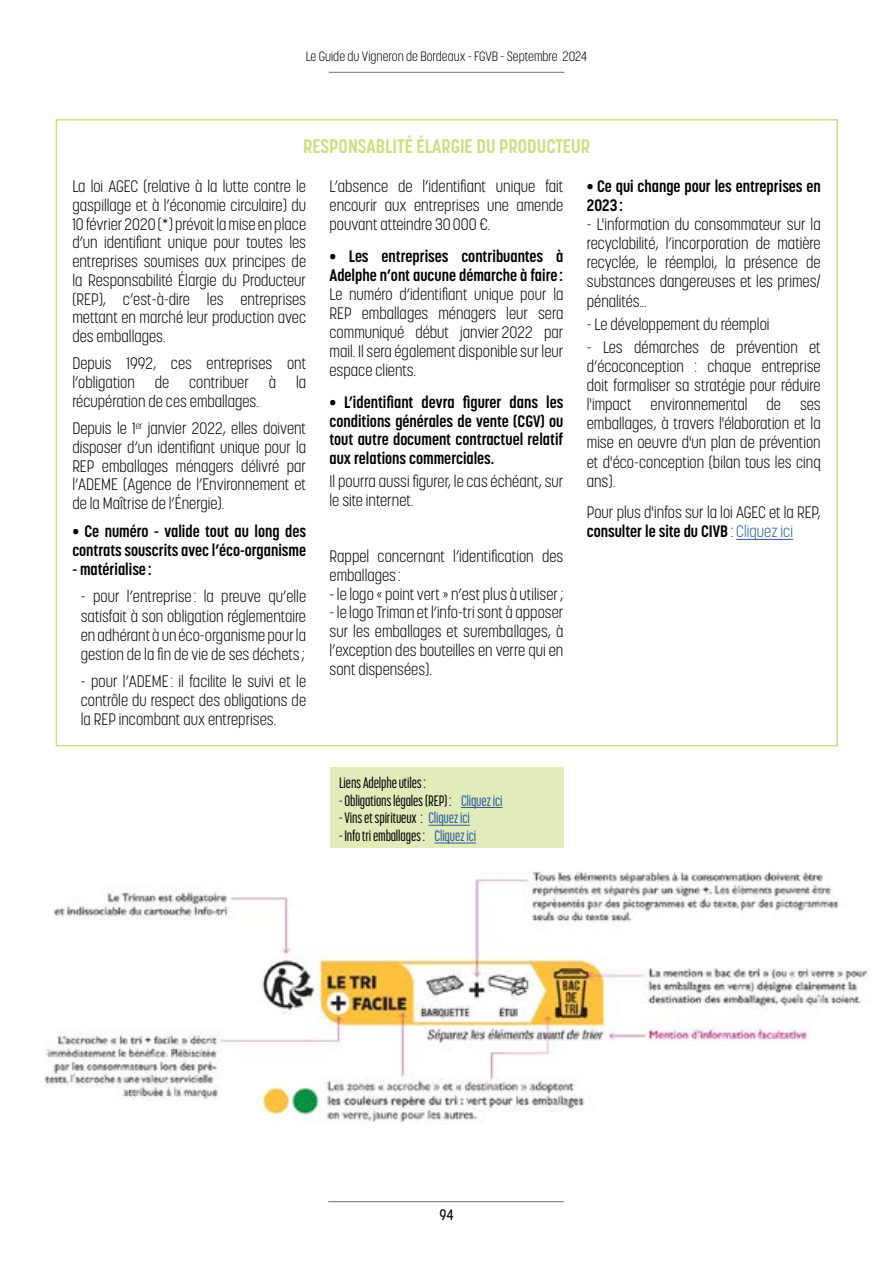
<style>
.page{position:relative;width:893px;height:1263px;background:#fff}
.page>*{position:absolute;margin:0;border:0;box-sizing:border-box;transform-origin:0 0}
.t1{font:700 19.5px "Korolev Condensed";color:#cedd84}
.t2{font:300 16.5px/19px "Korolev Condensed";color:#000;text-align:justify}
.t3{font:700 16.5px/19px "Korolev Condensed";color:#000}
.t4{font:500 15px "Korolev Compressed";letter-spacing:-.01em;color:#000}
.t5{font:500 15px "Korolev Condensed";color:#000}
.t6{font:300 13.5px "Korolev Condensed";color:#000}
.s1{font-weight:300}
.s2{font-weight:700}
.s3{color:#275b9b}
</style>
<div class="page">
<hr style="left:329px;top:72px;width:235px;height:1px;background:#706f6f">
<hr style="left:328px;top:1201px;width:236px;height:1px;background:#706f6f">
<hr style="left:736px;top:539px;width:57px;height:1px;background:#275b9b">
<div style="left:331px;top:767px;width:233px;height:84px;background:#e2ebba"></div>
<hr style="left:461px;top:807px;width:41px;height:1px;background:#275b9b">
<hr style="left:428px;top:825px;width:42px;height:1px;background:#275b9b">
<hr style="left:435px;top:843px;width:41px;height:1px;background:#275b9b">
<img style="left:45px;top:848px;width:825px;height:276px">
<p class="t6" style="left:306px;top:48px;width:283px">Le Guide du Vigneron de Bordeaux - FGVB - Septembre 2024</p>
<p class="t1" style="left:303px;top:134px;width:288px">RESPONSABLITÉ ÉLARGIE DU PRODUCTEUR</p>
<p class="t2" style="left:330px;top:177px;width:235px">L’absence de l’identifiant unique fait encourir aux entreprises une amende pouvant atteindre 30 000 €.</p>
<p class="t3" style="left:330px;top:247px;width:235px"><span class="s1">•</span> Les entreprises contribuantes à<br>Adelphe n’ont aucune démarche à faire :</p>
<p class="t2" style="left:330px;top:285px;width:235px">Le numéro d’identifiant unique pour la REP emballages ménagers leur sera communiqué début janvier 2022 par mail. Il sera également disponible sur leur espace clients.</p>
<p class="t3" style="left:330px;top:393px;width:235px;text-align:justify"><span class="s1">•</span> L’identifiant devra figurer dans les conditions générales de vente (CGV) ou tout autre document contractuel relatif aux relations commerciales.</p>
<p class="t2" style="left:330px;top:472px;width:235px">Il pourra aussi figurer, le cas échéant, sur le site internet.</p>
<p class="t2" style="left:72px;top:177px;width:235px">La loi AGEC (relative à la lutte contre le gaspillage et à l’économie circulaire) du 10 février 2020 (*) prévoit la mise en place d’un identifiant unique pour toutes les entreprises soumises aux principes de la Responsabilité Élargie du Producteur (REP), c’est-à-dire les entreprises mettant en marché leur production avec des emballages.</p>
<p class="t2" style="left:72px;top:354px;width:235px">Depuis 1992, ces entreprises ont l’obligation de contribuer à la récupération de ces emballages.</p>
<p class="t2" style="left:72px;top:419px;width:235px">Depuis le 1<sup>er</sup> janvier 2022, elles doivent disposer d’un identifiant unique pour la REP emballages ménagers délivré par l’ADEME (Agence de l’Environnement et de la Maîtrise de l’Énergie).</p>
<p class="t3" style="left:72px;top:521px;width:235px"><span class="s1">•</span> Ce numéro - valide tout au long des contrats souscrits avec l’éco-organisme</p>
<p class="t3" style="left:72px;top:559px;width:81px">- matérialise :</p>
<p class="t2" style="left:81px;top:587px;width:227px">- pour l’entreprise : la preuve qu’elle satisfait à son obligation réglementaire en adhérant à un éco-organisme pour la gestion de la fin de vie de ses déchets ;</p>
<p class="t2" style="left:81px;top:672px;width:227px">- pour l’ADEME : il facilite le suivi et le contrôle du respect des obligations de la REP incombant aux entreprises.</p>
<p class="t3" style="left:587px;top:177px;width:235px"><span class="s1">•</span> Ce qui change pour les entreprises en<br>2023 :</p>
<p class="t2" style="left:587px;top:215px;width:235px">- L'information du consommateur sur la recyclabilité, l’incorporation de matière recyclée, le réemploi, la présence de substances dangereuses et les primes/ pénalités…</p>
<p class="t2" style="left:587px;top:314px;width:184px">- Le développement du réemploi</p>
<p class="t2" style="left:587px;top:338px;width:235px">- Les démarches de prévention et d’écoconception : chaque entreprise doit formaliser sa stratégie pour réduire l'impact environnemental de ses emballages, à travers l'élaboration et la mise en oeuvre d'un plan de prévention et d'éco-conception (bilan tous les cinq ans).</p>
<p class="t2" style="left:587px;top:503px;width:235px">Pour plus d'infos sur la loi AGEC et la REP, <span class="s2">consulter le site du CIVB</span> : <span class="s3">Cliquez ici</span></p>
<p class="t2" style="left:330px;top:547px;width:235px">Rappel concernant l’identification des emballages :</p>
<p class="t2" style="left:330px;top:584px;width:235px">- le logo « point vert » n’est plus à utiliser;</p>
<p class="t2" style="left:330px;top:603px;width:235px">- le logo Triman et l’info-tri sont à apposer sur les emballages et suremballages, à l’exception des bouteilles en verre qui en sont dispensées).</p>
<p class="t4" style="left:339px;top:774px;width:88px">Liens Adelphe utiles :</p>
<p class="t4" style="left:339px;top:792px;width:165px">- Obligations légales (REP) : <span class="s3">Cliquez ici</span></p>
<p class="t4" style="left:339px;top:810px;width:132px">- Vins et spiritueux : <span class="s3">Cliquez ici</span></p>
<p class="t4" style="left:339px;top:828px;width:139px">- Info tri emballages : <span class="s3">Cliquez ici</span></p>
<p class="t5" style="left:439px;top:1206px;width:16px">94</p>
</div>
